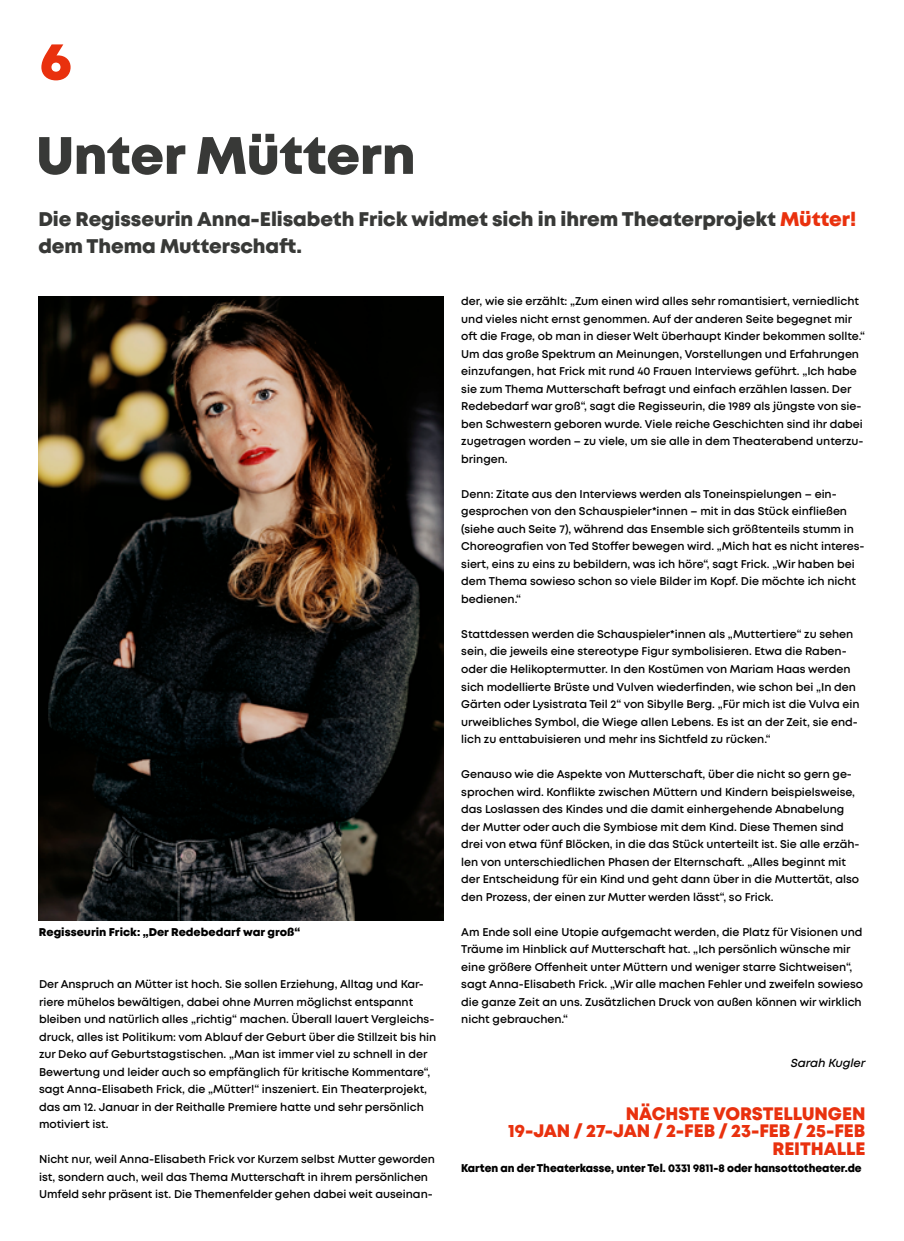
<style>
.page{position:relative;width:904px;height:1241px;background:#fff}
.page>*{position:absolute;margin:0;border:0;box-sizing:border-box;transform-origin:0 0}
.t1{font:800 52.5px "Mont";letter-spacing:-.005em;color:#383937}
.t2{font:900 52.5px "Mont";color:#e9310e}
.t3{font:800 19.75px/26.2px "Mont";letter-spacing:-.005em;color:#383937}
.t4{font:800 18px/17.5px "Mont";letter-spacing:-.005em;color:#e9310e;text-align:right}
.t5{font:italic 600 11.62px "Mont";letter-spacing:-.005em;color:#000}
.t6{font:600 11.25px/17.5px "Mont";letter-spacing:-.005em;color:#000}
.t7{font:800 11.25px "Mont";letter-spacing:-.005em;color:#000;scale:.94 1}
.t8{font:800 11.25px "Mont";letter-spacing:-.005em;color:#000}
.s1{color:#e9310e}
</style>
<div class="page">
<img style="left:39px;top:297px;width:404px;height:622px">
<h1 class="t2" style="left:40px;top:27px;width:33px">6</h1>
<h1 class="t1" style="left:36px;top:121px;width:381px">Unter Müttern</h1>
<h2 class="t3" style="left:38px;top:206px;width:819px">Die Regisseurin Anna-Elisabeth Frick widmet sich in ihrem Theaterprojekt <span class="s1">Mütter! </span>dem Thema Mutterschaft.</h2>
<p class="t8" style="left:39px;top:924px;width:263px">Regisseurin Frick: „Der Redebedarf war groß“</p>
<p class="t6" style="left:39px;top:975px;width:399px">Der Anspruch an Mütter ist hoch. Sie sollen Erziehung, Alltag und Kar&shy;riere mühelos bewältigen, dabei ohne Murren möglichst entspannt bleiben und natürlich alles „richtig“ machen. Überall lauert Vergleichs&shy;druck, alles ist Politikum: vom Ablauf der Geburt über die Stillzeit bis hin zur Deko auf Geburtstagstischen. „Man ist immer viel zu schnell in der Bewertung und leider auch so empfänglich für kritische Kommentare“, sagt Anna-Elisabeth Frick, die „Mütter!“ inszeniert. Ein Theaterprojekt, das am 12. Januar in der Reithalle Premiere hatte und sehr persönlich motiviert ist.</p>
<p class="t6" style="left:39px;top:1150px;width:397px">Nicht nur, weil Anna-Elisabeth Frick vor Kurzem selbst Mutter geworden ist, sondern auch, weil das Thema Mutterschaft in ihrem persönlichen<br>Umfeld sehr präsent ist. Die Themenfelder gehen dabei weit auseinan-</p>
<p class="t6" style="left:461px;top:292px;width:405px">der, wie sie erzählt: „Zum einen wird alles sehr romantisiert, verniedlicht und vieles nicht ernst genommen. Auf der anderen Seite begegnet mir oft die Frage, ob man in dieser Welt überhaupt Kinder bekommen sollte.“ Um das große Spektrum an Meinungen, Vorstellungen und Erfahrungen einzufangen, hat Frick mit rund 40 Frauen Interviews geführt. „Ich habe sie zum Thema Mutterschaft befragt und einfach erzählen lassen. Der Redebedarf war groß“, sagt die Regisseurin, die 1989 als jüngste von sie&shy;ben Schwestern geboren wurde. Viele reiche Geschichten sind ihr dabei zugetragen worden – zu viele, um sie alle in dem Theaterabend unterzu&shy;bringen.</p>
<p class="t6" style="left:461px;top:485px;width:405px">Denn: Zitate aus den Interviews werden als Toneinspielungen – ein&shy;gesprochen von den Schauspieler*innen – mit in das Stück einfließen (siehe auch Seite 7), während das Ensemble sich größtenteils stumm in Choreografien von Ted Stoffer bewegen wird. „Mich hat es nicht interes&shy;siert, eins zu eins zu bebildern, was ich höre“, sagt Frick. „Wir haben bei dem Thema sowieso schon so viele Bilder im Kopf. Die möchte ich nicht bedienen.“</p>
<p class="t6" style="left:461px;top:625px;width:400px">Stattdessen werden die Schauspieler*innen als „Muttertiere“ zu sehen sein, die jeweils eine stereotype Figur symbolisieren. Etwa die Raben&shy;oder die Helikoptermutter. In den Kostümen von Mariam Haas werden sich modellierte Brüste und Vulven wiederfinden, wie schon bei „In den Gärten oder Lysistrata Teil 2“ von Sibylle Berg. „Für mich ist die Vulva ein urweibliches Symbol, die Wiege allen Lebens. Es ist an der Zeit, sie end&shy;lich zu enttabuisieren und mehr ins Sichtfeld zu rücken.“</p>
<p class="t6" style="left:461px;top:765px;width:400px">Genauso wie die Aspekte von Mutterschaft, über die nicht so gern ge&shy;sprochen wird. Konflikte zwischen Müttern und Kindern beispielsweise, das Loslassen des Kindes und die damit einhergehende Abnabelung der Mutter oder auch die Symbiose mit dem Kind. Diese Themen sind drei von etwa fünf Blöcken, in die das Stück unterteilt ist. Sie alle erzäh&shy;len von unterschiedlichen Phasen der Elternschaft. „Alles beginnt mit der Entscheidung für ein Kind und geht dann über in die Muttertät, also den Prozess, der einen zur Mutter werden lässt“, so Frick.</p>
<p class="t6" style="left:461px;top:922px;width:403px">Am Ende soll eine Utopie aufgemacht werden, die Platz für Visionen und Träume im Hinblick auf Mutterschaft hat. „Ich persönlich wünsche mir eine größere Offenheit unter Müttern und weniger starre Sichtweisen“, sagt Anna-Elisabeth Frick. „Wir alle machen Fehler und zweifeln sowieso die ganze Zeit an uns. Zusätzlichen Druck von außen können wir wirklich nicht gebrauchen.“</p>
<p class="t5" style="left:790px;top:1055px;width:76px">Sarah Kugler</p>
<h3 class="t4" style="left:508px;top:1104px;width:359px">NÄCHSTE VORSTELLUNGEN<br>19-JAN / 27-JAN / 2-FEB / 23-FEB / 25-FEB<br>REITHALLE</h3>
<p class="t7" style="left:461px;top:1160px;width:427px">Karten an der Theaterkasse, unter Tel. 0331 9811-8 oder hansottotheater.de</p>
</div>
